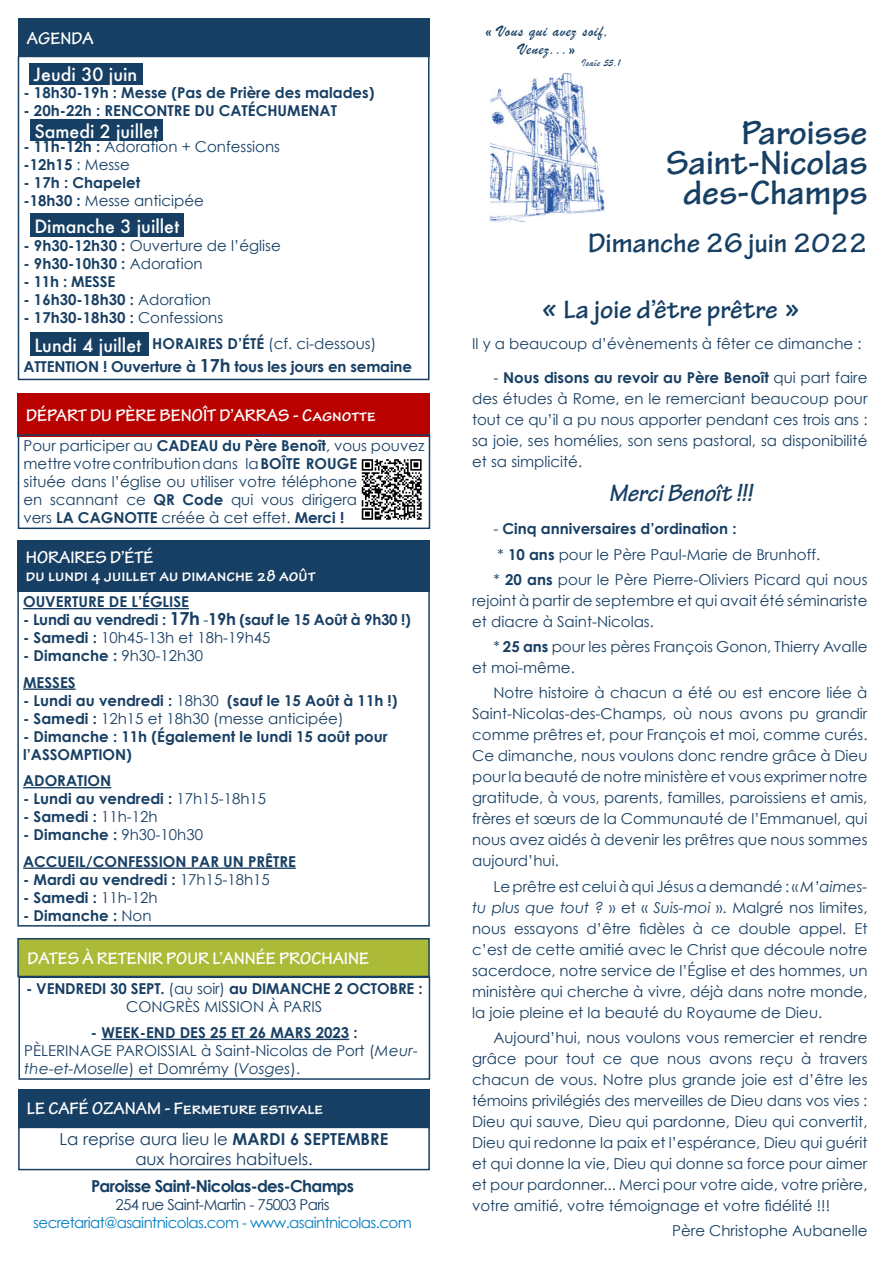
<style>
.page{position:relative;width:893px;height:1263px;background:#fff}
.page>*{position:absolute;margin:0;border:0;box-sizing:border-box;transform-origin:0 0}
.t1{font:700 36px/30px "Tekton Pro";color:#173f64;text-align:right}
.t2{font:700 28.5px "Tekton Pro";color:#173f64}
.Texte_Annonces{font:700 27px "Tekton Pro";color:#173f64}
.Edito{font:italic 700 25.5px "Tekton Pro";color:#173f64}
.t3{font:700 18px "Tekton Pro";color:#fff}
.t4{font:500 17.85px "Futura";color:#fff}
.t5{font:16.5px "Century Gothic";color:#173f64}
.t6{font:700 16.5px "Century Gothic";letter-spacing:-.04em;color:#173f64}
.t7{font:16.5px "Brush Script";letter-spacing:.04em;color:#173f64}
.Edito-2{font:15px/21px "Century Gothic";color:#173f64;text-align:justify}
.Edito-3{font:700 15px/18px "Century Gothic";color:#173f64}
.t8{font:15px "Century Gothic";letter-spacing:-.04em;color:#007ec2}
.Edito-4{font:700 15px "Century Gothic";letter-spacing:-.02em;color:#173f64}
.Edito-5{font:15px "Century Gothic";letter-spacing:-.04em;color:#173f64}
.t9{font:10.5px "Brush Script";letter-spacing:.04em;color:#173f64}
.s1{font-weight:700}
.s2{font-weight:400}
.s3{font-size:18px}
.s4{font-size:16.5px}
.s5{font-style:italic}
</style>
<div class="page">
<img style="left:489px;top:73px;width:116px;height:149px">
<div style="left:18px;top:56px;width:411px;height:324px;border:2px solid #173f64"></div>
<div style="left:18px;top:19px;width:412px;height:38px;background:#173f64"></div>
<div style="left:30px;top:213px;width:153px;height:24px;background:#173f64"></div>
<div style="left:30px;top:63px;width:113px;height:21px;background:#173f64"></div>
<div style="left:30px;top:120px;width:133px;height:21px;background:#173f64"></div>
<div style="left:18px;top:1089px;width:412px;height:38px;background:#173f64"></div>
<div style="left:18px;top:1127px;width:412px;height:43px;border:2px solid #173f64"></div>
<div style="left:30px;top:332px;width:119px;height:24px;background:#173f64"></div>
<hr style="left:23px;top:608px;width:166px;height:1px;background:#173f64">
<hr style="left:23px;top:688px;width:53px;height:2px;background:#173f64">
<hr style="left:23px;top:787px;width:88px;height:1px;background:#173f64">
<hr style="left:23px;top:867px;width:273px;height:2px;background:#173f64">
<div style="left:17px;top:590px;width:413px;height:336px;border:2px solid #173f64"></div>
<div style="left:17px;top:540px;width:413px;height:51px;background:#173f64"></div>
<div style="left:18px;top:393px;width:412px;height:44px;background:#b90200"></div>
<div style="left:18px;top:434px;width:412px;height:95px;border:2px solid #173f64"></div>
<img style="left:361px;top:459px;width:61px;height:61px">
<div style="left:18px;top:939px;width:411px;height:37px;background:#abba37"></div>
<div style="left:17px;top:938px;width:413px;height:39px;border:2px solid #173f64"></div>
<hr style="left:101px;top:1039px;width:248px;height:1px;background:#173f64">
<div style="left:18px;top:976px;width:412px;height:104px;border:2px solid #173f64"></div>
<p class="t3" style="left:27px;top:28px;width:68px">AGENDA</p>
<p class="t4" style="left:34px;top:62px;width:105px">Jeudi 30 juin</p>
<p class="t4" style="left:34px;top:119px;width:126px">Samedi 2 juillet</p>
<p class="Edito-3" style="left:23px;top:83px;width:353px">- 18h30-19h : Messe (Pas de Prière des malades)</p>
<p class="Edito-3" style="left:23px;top:101px;width:315px">- 20h-22h : RENCONTRE DU CATÉCHUMENAT</p>
<p class="Edito-2" style="left:23px;top:138px;width:258px;line-height:18px"><span class="s1">- 11h-12h :</span> Adoration + Confessions <span class="s1">-12h15</span> : Messe</p>
<p class="Edito-3" style="left:23px;top:173px;width:118px">- 17h : Chapelet</p>
<p class="Edito-2" style="left:23px;top:190px;width:182px"><span class="s1">-18h30 :</span> Messe anticipée</p>
<p class="Edito-2" style="left:23px;top:235px;width:259px"><span class="s1">- 9h30-12h30 :</span> Ouverture de l’église</p>
<p class="Edito-3" style="left:23px;top:254px;width:181px">- 9h30-10h30 : <span class="s2">Adoration</span></p>
<p class="Edito-3" style="left:23px;top:272px;width:93px">- 11h : MESSE</p>
<p class="Edito-3" style="left:23px;top:290px;width:189px">- 16h30-18h30 : <span class="s2">Adoration</span></p>
<p class="Edito-3" style="left:23px;top:308px;width:201px">- 17h30-18h30 : <span class="s2">Confessions</span></p>
<p class="Edito-2" style="left:152px;top:333px;width:225px"><span class="s1">HORAIRES D’ÉTÉ</span> (cf. ci-dessous)</p>
<p class="Edito-3" style="left:23px;top:357px;width:390px">ATTENTION ! Ouverture à <span class="s3">17h</span> tous les jours en semaine</p>
<p class="t4" style="left:34px;top:214px;width:146px">Dimanche 3 juillet</p>
<p class="t4" style="left:34px;top:333px;width:108px">Lundi 4 juillet</p>
<p class="t3" style="left:26px;top:405px;width:351px">DÉPART DU PÈRE BENOÎT D’ARRAS - Cagnotte</p>
<p class="Edito-2" style="left:24px;top:437px;width:402px;line-height:18px;text-align:left">Pour participer au <span class="s1">CADEAU du Père Benoît</span>, vous pouvez mettre votre contribution dans la <span class="s1">BOÎTE ROUGE<br></span>située dans l’église ou utiliser votre téléphone<br>en scannant ce <span class="s1">QR Code</span> qui vous dirigera<br>vers <span class="s1">LA CAGNOTTE</span> créée à cet effet. <span class="s1">Merci !</span></p>
<p class="t3" style="left:26px;top:547px;width:129px">HORAIRES D’ÉTÉ</p>
<p class="t3" style="left:26px;top:565px;width:291px">du lundi 4 juillet au dimanche 28 août</p>
<p class="Edito-3" style="left:23px;top:592px;width:167px">OUVERTURE DE L’ÉGLISE</p>
<p class="Edito-4" style="left:23px;top:610px;width:389px">- Lundi au vendredi : <span class="s3">17h</span> <span class="s2">-</span><span class="s4">19h</span> (sauf le 15 Août à 9h30 !)</p>
<p class="Edito-2" style="left:23px;top:627px;width:249px"><span class="s1">- Samedi :</span> 10h45-13h et 18h-19h45</p>
<p class="Edito-3" style="left:23px;top:646px;width:181px">- Dimanche : <span class="s2">9h30-12h30</span></p>
<p class="Edito-3" style="left:23px;top:673px;width:54px">MESSES</p>
<p class="Edito-3" style="left:23px;top:691px;width:376px">- Lundi au vendredi : <span class="s2">18h30</span> (sauf le 15 Août à 11h !)</p>
<p class="Edito-2" style="left:23px;top:708px;width:322px"><span class="s1">- Samedi :</span> 12h15 et 18h30 (messe anticipée)</p>
<p class="Edito-3" style="left:23px;top:727px;width:366px">- Dimanche : 11h (Également le lundi 15 août pour l’ASSOMPTION)</p>
<p class="Edito-3" style="left:23px;top:771px;width:90px">ADORATION</p>
<p class="Edito-3" style="left:23px;top:789px;width:245px">- Lundi au vendredi : <span class="s2">17h15-18h15</span></p>
<p class="Edito-3" style="left:23px;top:807px;width:136px">- Samedi : <span class="s2">11h-12h</span></p>
<p class="Edito-3" style="left:23px;top:825px;width:181px">- Dimanche : <span class="s2">9h30-10h30</span></p>
<p class="Edito-3" style="left:23px;top:852px;width:274px">ACCUEIL/CONFESSION PAR UN PRÊTRE</p>
<p class="Edito-3" style="left:23px;top:870px;width:248px">- Mardi au vendredi : <span class="s2">17h15-18h15</span></p>
<p class="Edito-3" style="left:23px;top:888px;width:136px">- Samedi : <span class="s2">11h-12h</span></p>
<p class="Edito-3" style="left:23px;top:906px;width:130px">- Dimanche : <span class="s2">Non</span></p>
<p class="t3" style="left:27px;top:947px;width:343px">DATES À RETENIR POUR L’ANNÉE PROCHAINE</p>
<p class="Edito-3" style="left:26px;top:979px;width:398px">- VENDREDI 30 SEPT. <span class="s2">(au soir)</span> au DIMANCHE 2 OCTOBRE :</p>
<p class="Edito-2" style="left:126px;top:995px;width:198px">CONGRÈS MISSION À PARIS</p>
<p class="Edito-3" style="left:91px;top:1023px;width:268px">- WEEK-END DES 25 ET 26 MARS 2023 :</p>
<p class="Edito-2" style="left:24px;top:1041px;width:396px;line-height:18px">PÈLERINAGE PAROISSIAL à Saint-Nicolas de Port (<span class="s5">Meur&shy;the-et-Moselle</span>) et Domrémy (<span class="s5">Vosges</span>).</p>
<p class="t3" style="left:27px;top:1097px;width:298px">LE CAFÉ OZANAM - Fermeture estivale</p>
<p class="t5" style="left:60px;top:1129px;width:330px">La reprise aura lieu le <span class="s1">MARDI 6 SEPTEMBRE</span></p>
<p class="t5" style="left:135px;top:1148px;width:179px">aux horaires habituels.</p>
<p class="t6" style="left:91px;top:1176px;width:265px">Paroisse Saint-Nicolas-des-Champs</p>
<p class="Edito-5" style="left:116px;top:1196px;width:215px">254 rue Saint-Martin - 75003 Paris</p>
<p class="t8" style="left:33px;top:1214px;width:380px">secretariat@asaintnicolas.com - www.asaintnicolas.com</p>
<p class="t7" style="left:485px;top:20px;width:125px">« Vous qui avez soif,</p>
<p class="t7" style="left:519px;top:38px;width:57px">Venez...»</p>
<p class="t9" style="left:582px;top:56px;width:40px">Isaïe 55,1</p>
<p class="t1" style="left:666px;top:118px;width:203px">Paroisse<br>Saint-Nicolas des-Champs</p>
<p class="t2" style="left:588px;top:226px;width:281px">Dimanche 26 juin 2022</p>
<p class="Texte_Annonces" style="left:543px;top:293px;width:257px">« La joie d’être prêtre »</p>
<p class="Edito-2" style="left:472px;top:333px;width:391px">Il y a beaucoup d’évènements à fêter ce dimanche :</p>
<p class="Edito-2" style="left:472px;top:367px;width:397px;text-indent:21px">- <span class="s1">Nous disons au revoir au Père Benoît</span> qui part faire des études à Rome, en le remerciant beaucoup pour tout ce qu’il a pu nous apporter pendant ces trois ans : sa joie, ses homélies, son sens pastoral, sa disponibilité et sa simplicité.</p>
<p class="Edito" style="left:609px;top:478px;width:145px">Merci Benoît !!!</p>
<p class="Edito-3" style="left:493px;top:520px;width:245px"><span class="s2">-</span> Cinq anniversaires d’ordination :</p>
<p class="Edito-2" style="left:498px;top:543px;width:324px">* <span class="s1">10 ans</span> pour le Père Paul-Marie de Brunhoff.</p>
<p class="Edito-2" style="left:472px;top:569px;width:397px;text-indent:21px">* <span class="s1">20 ans</span> pour le Père Pierre-Oliviers Picard qui nous rejoint à partir de septembre et qui avait été séminariste et diacre à Saint-Nicolas.</p>
<p class="Edito-2" style="left:472px;top:636px;width:397px;text-indent:21px">* <span class="s1">25 ans</span> pour les pères François Gonon, Thierry Avalle et moi-même.</p>
<p class="Edito-2" style="left:472px;top:682px;width:397px;text-indent:21px">Notre histoire à chacun a été ou est encore liée à Saint-Nicolas-des-Champs, où nous avons pu grandir comme prêtres et, pour François et moi, comme curés.<br>Ce dimanche, nous voulons donc rendre grâce à Dieu pour la beauté de notre ministère et vous exprimer notre gratitude, à vous, parents, familles, paroissiens et amis, frères et sœurs de la Communauté de l’Emmanuel, qui nous avez aidés à devenir les prêtres que nous sommes aujourd’hui.</p>
<p class="Edito-2" style="left:472px;top:875px;width:397px;text-indent:21px">Le prêtre est celui à qui Jésus a demandé : « <span class="s5">M’aimes&shy;tu plus que tout ?</span> » et « <span class="s5">Suis-moi</span> ». Malgré nos limites, nous essayons d’être fidèles à ce double appel. Et c’est de cette amitié avec le Christ que découle notre sacerdoce, notre service de l’Église et des hommes, un ministère qui cherche à vivre, déjà dans notre monde, la joie pleine et la beauté du Royaume de Dieu.</p>
<p class="Edito-2" style="left:472px;top:1027px;width:397px;text-indent:21px">Aujourd’hui, nous voulons vous remercier et rendre grâce pour tout ce que nous avons reçu à travers chacun de vous. Notre plus grande joie est d’être les témoins privilégiés des merveilles de Dieu dans vos vies :<br>Dieu qui sauve, Dieu qui pardonne, Dieu qui convertit, Dieu qui redonne la paix et l’espérance, Dieu qui guérit et qui donne la vie, Dieu qui donne sa force pour aimer et pour pardonner... Merci pour votre aide, votre prière, votre amitié, votre témoignage et votre fidélité !!!</p>
<p class="Edito-2" style="left:672px;top:1220px;width:197px">Père Christophe Aubanelle</p>
</div>
